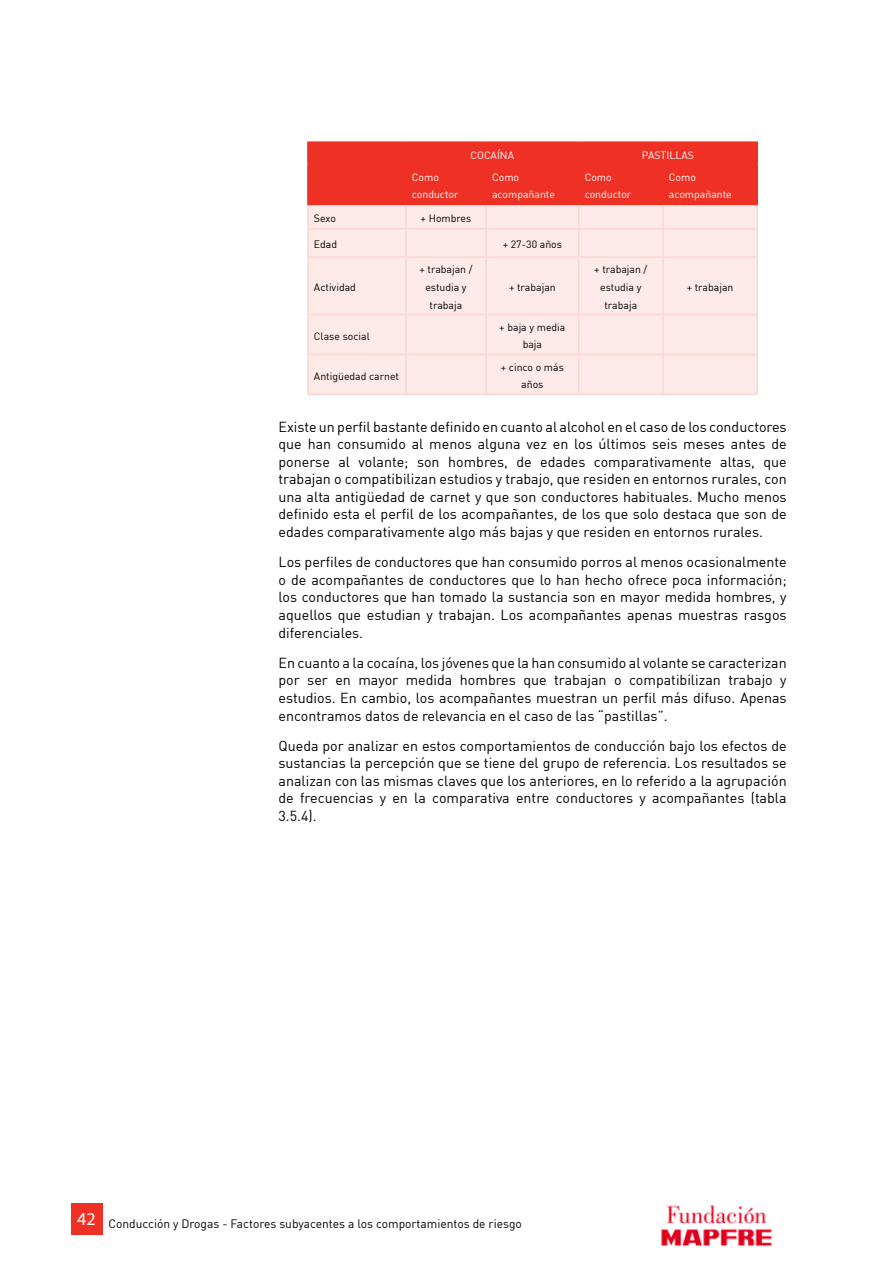
<style>
.page{position:relative;width:893px;height:1263px;background:#fff}
.page>*{position:absolute;margin:0;border:0;box-sizing:border-box;transform-origin:0 0}
.t1{font:14.25px/17.5px "DIN";color:#000;text-align:justify}
.t2{font:12px "DIN";color:#000}
.t3{font:10.5px/17.5px "DIN";color:#000;text-align:center}
.t4{font:10.5px/17.5px "DIN";color:#fff}
</style>
<div class="page">
<img style="left:661px;top:1205px;width:111px;height:42px">
<div style="left:71px;top:1202px;width:31px;height:32px;background:#ee3124"></div>
<div style="left:309px;top:258px;width:447px;height:136px;background:#fdeae9"></div>
<hr style="left:307px;top:141px;width:99px;height:2px;background:#ee3124">
<hr style="left:307px;top:143px;width:2px;height:21px;background:#ee3124">
<hr style="left:406px;top:141px;width:80px;height:2px;background:#ee3124">
<hr style="left:486px;top:141px;width:93px;height:2px;background:#ee3124">
<hr style="left:579px;top:141px;width:84px;height:2px;background:#ee3124">
<hr style="left:663px;top:141px;width:95px;height:2px;background:#ee3124">
<hr style="left:756px;top:143px;width:2px;height:21px;background:#ee3124">
<hr style="left:307px;top:164px;width:99px;height:1px;background:#ee3124">
<hr style="left:663px;top:164px;width:95px;height:1px;background:#ee3124">
<hr style="left:307px;top:205px;width:2px;height:23px;background:#fcd6d3">
<hr style="left:756px;top:205px;width:2px;height:23px;background:#fcd6d3">
<hr style="left:307px;top:228px;width:99px;height:2px;background:#fcd6d3">
<hr style="left:307px;top:230px;width:2px;height:26px;background:#fcd6d3">
<svg style="left:308px;top:143px;width:449px;height:113px;background:#f4847d"></svg>
<hr style="left:663px;top:228px;width:95px;height:2px;background:#fcd6d3">
<hr style="left:662px;top:230px;width:2px;height:26px;background:#fcd6d3">
<hr style="left:756px;top:230px;width:2px;height:26px;background:#fcd6d3">
<hr style="left:307px;top:256px;width:99px;height:2px;background:#fcd6d3">
<hr style="left:307px;top:258px;width:2px;height:56px;background:#fcd6d3">
<hr style="left:406px;top:256px;width:80px;height:2px;background:#fcd6d3">
<hr style="left:405px;top:258px;width:2px;height:56px;background:#fcd6d3">
<hr style="left:486px;top:256px;width:93px;height:2px;background:#fcd6d3">
<hr style="left:485px;top:258px;width:2px;height:56px;background:#fcd6d3">
<hr style="left:579px;top:256px;width:84px;height:2px;background:#fcd6d3">
<hr style="left:578px;top:258px;width:1px;height:56px;background:#fcd6d3">
<hr style="left:663px;top:256px;width:95px;height:2px;background:#fcd6d3">
<hr style="left:662px;top:258px;width:2px;height:56px;background:#fcd6d3">
<hr style="left:756px;top:258px;width:2px;height:56px;background:#fcd6d3">
<hr style="left:307px;top:314px;width:99px;height:1px;background:#fcd6d3">
<hr style="left:307px;top:315px;width:2px;height:39px;background:#fcd6d3">
<hr style="left:406px;top:314px;width:80px;height:1px;background:#fcd6d3">
<hr style="left:405px;top:315px;width:2px;height:39px;background:#fcd6d3">
<hr style="left:486px;top:314px;width:93px;height:1px;background:#fcd6d3">
<hr style="left:485px;top:315px;width:2px;height:39px;background:#fcd6d3">
<hr style="left:579px;top:314px;width:84px;height:1px;background:#fcd6d3">
<hr style="left:578px;top:315px;width:1px;height:39px;background:#fcd6d3">
<hr style="left:663px;top:314px;width:95px;height:1px;background:#fcd6d3">
<hr style="left:662px;top:315px;width:2px;height:39px;background:#fcd6d3">
<hr style="left:756px;top:315px;width:2px;height:39px;background:#fcd6d3">
<hr style="left:307px;top:354px;width:99px;height:1px;background:#fcd6d3">
<hr style="left:307px;top:355px;width:2px;height:39px;background:#fcd6d3">
<hr style="left:406px;top:354px;width:80px;height:1px;background:#fcd6d3">
<hr style="left:405px;top:355px;width:2px;height:39px;background:#fcd6d3">
<hr style="left:486px;top:354px;width:93px;height:1px;background:#fcd6d3">
<hr style="left:485px;top:355px;width:2px;height:39px;background:#fcd6d3">
<hr style="left:579px;top:354px;width:84px;height:1px;background:#fcd6d3">
<hr style="left:578px;top:355px;width:1px;height:39px;background:#fcd6d3">
<hr style="left:663px;top:354px;width:95px;height:1px;background:#fcd6d3">
<hr style="left:662px;top:355px;width:2px;height:39px;background:#fcd6d3">
<hr style="left:756px;top:355px;width:2px;height:39px;background:#fcd6d3">
<hr style="left:307px;top:394px;width:99px;height:1px;background:#fcd6d3">
<hr style="left:406px;top:394px;width:80px;height:1px;background:#fcd6d3">
<hr style="left:486px;top:394px;width:93px;height:1px;background:#fcd6d3">
<hr style="left:579px;top:394px;width:84px;height:1px;background:#fcd6d3">
<hr style="left:663px;top:394px;width:95px;height:1px;background:#fcd6d3">
<hr style="left:307px;top:165px;width:2px;height:39px;background:#ee3124">
<hr style="left:405px;top:165px;width:2px;height:39px;background:#ee3124">
<hr style="left:485px;top:165px;width:2px;height:39px;background:#ee3124">
<hr style="left:578px;top:165px;width:1px;height:39px;background:#ee3124">
<hr style="left:662px;top:165px;width:2px;height:39px;background:#ee3124">
<hr style="left:756px;top:165px;width:2px;height:39px;background:#ee3124">
<hr style="left:307px;top:204px;width:99px;height:1px;background:#ee3124">
<hr style="left:406px;top:204px;width:80px;height:1px;background:#ee3124">
<hr style="left:486px;top:204px;width:93px;height:1px;background:#ee3124">
<hr style="left:579px;top:204px;width:84px;height:1px;background:#ee3124">
<hr style="left:663px;top:204px;width:95px;height:1px;background:#ee3124">
<p class="t4" style="left:470px;top:146px;width:45px">COCAÍNA</p>
<p class="t4" style="left:642px;top:146px;width:54px">PASTILLAS</p>
<p class="t4" style="left:412px;top:168px;width:48px">Como conductor</p>
<p class="t4" style="left:492px;top:168px;width:64px">Como acompañante</p>
<p class="t4" style="left:585px;top:168px;width:48px">Como conductor</p>
<p class="t4" style="left:669px;top:168px;width:64px">Como acompañante</p>
<p class="t3" style="left:314px;top:209px;width:23px">Sexo</p>
<p class="t3" style="left:421px;top:209px;width:52px">+ Hombres</p>
<p class="t3" style="left:314px;top:235px;width:25px">Edad</p>
<p class="t3" style="left:503px;top:235px;width:61px">+ 27-30 años</p>
<p class="t3" style="left:314px;top:278px;width:44px">Actividad</p>
<p class="t3" style="left:419px;top:261px;width:55px">+ trabajan / estudia y trabaja</p>
<p class="t3" style="left:509px;top:278px;width:48px">+ trabajan</p>
<p class="t3" style="left:594px;top:261px;width:55px">+ trabajan / estudia y trabaja</p>
<p class="t3" style="left:687px;top:278px;width:48px">+ trabajan</p>
<p class="t3" style="left:314px;top:327px;width:57px">Clase social</p>
<p class="t3" style="left:499px;top:318px;width:68px">+ baja y media baja</p>
<p class="t3" style="left:314px;top:367px;width:87px">Antigüedad carnet</p>
<p class="t3" style="left:501px;top:358px;width:65px">+ cinco o más años</p>
<p class="t1" style="left:279px;top:417px;width:510px">Existe un perfil bastante definido en cuanto al alcohol en el caso de los conductores que han consumido al menos alguna vez en los últimos seis meses antes de ponerse al volante; son hombres, de edades comparativamente altas, que trabajan o compatibilizan estudios y trabajo, que residen en entornos rurales, con una alta antigüedad de carnet y que son conductores habituales. Mucho menos definido esta el perfil de los acompañantes, de los que solo destaca que son de edades comparativamente algo más bajas y que residen en entornos rurales.</p>
<p class="t1" style="left:279px;top:553px;width:510px">Los perfiles de conductores que han consumido porros al menos ocasionalmente o de acompañantes de conductores que lo han hecho ofrece poca información; los conductores que han tomado la sustancia son en mayor medida hombres, y aquellos que estudian y trabajan. Los acompañantes apenas muestras rasgos diferenciales.</p>
<p class="t1" style="left:279px;top:654px;width:510px">En cuanto a la cocaína, los jóvenes que la han consumido al volante se caracterizan por ser en mayor medida hombres que trabajan o compatibilizan trabajo y estudios. En cambio, los acompañantes muestran un perfil más difuso. Apenas encontramos datos de relevancia en el caso de las “pastillas”.</p>
<p class="t1" style="left:279px;top:737px;width:510px">Queda por analizar en estos comportamientos de conducción bajo los efectos de sustancias la percepción que se tiene del grupo de referencia. Los resultados se analizan con las mismas claves que los anteriores, en lo referido a la agrupación de frecuencias y en la comparativa entre conductores y acompañantes (tabla 3.5.4).</p>
<p class="t2" style="left:77px;top:1216px;width:446px"><sup>42</sup> Conducción y Drogas - Factores subyacentes a los comportamientos de riesgo</p>
</div>
